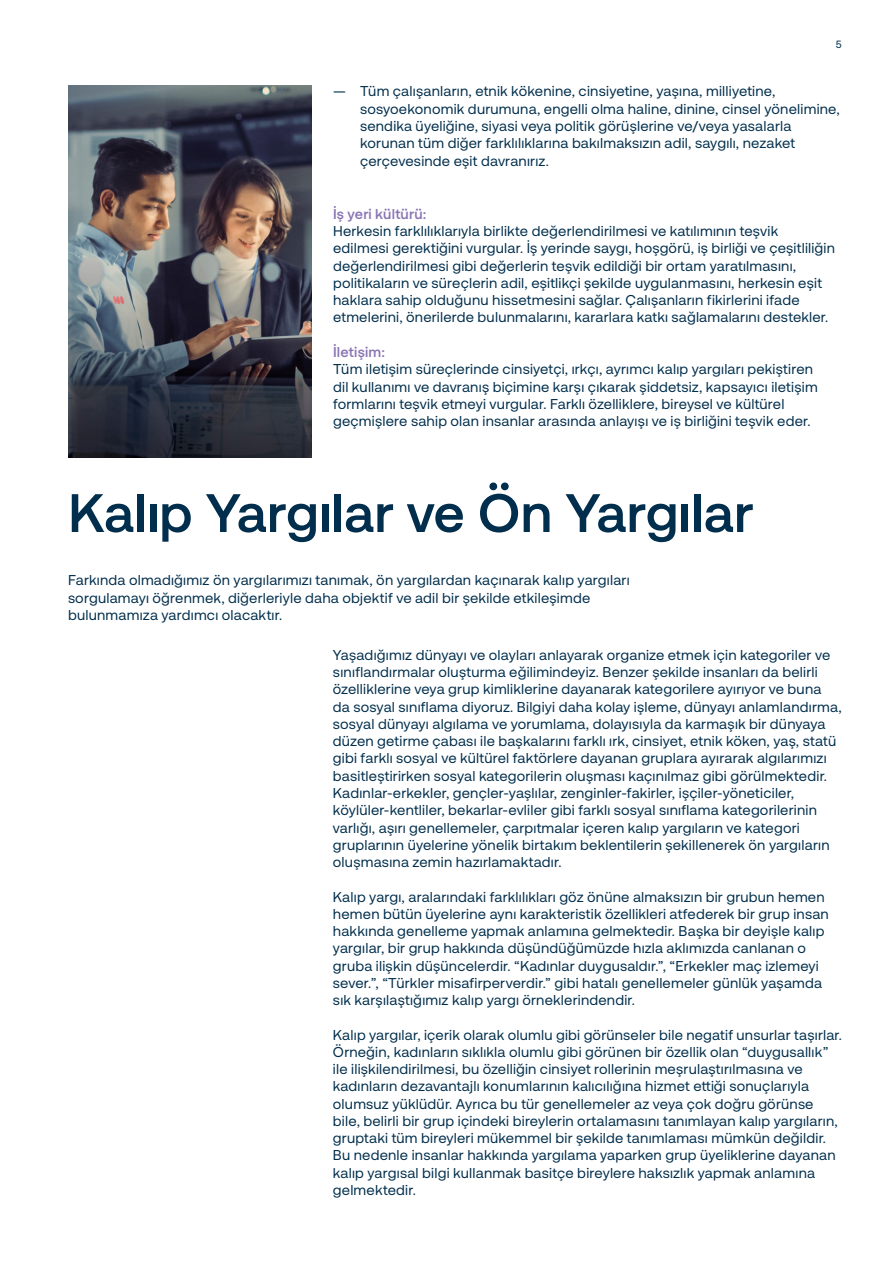
<style>
.page{position:relative;width:893px;height:1263px;background:#fff}
.page>*{position:absolute;margin:0;border:0;box-sizing:border-box;transform-origin:0 0}
.t1{font:700 54px "Securitas Pro";color:#002e4c}
.t2{font:14.25px/17.2px "Securitas Pro";letter-spacing:.015em;color:#002e4c}
.t3{font:700 14.25px "Securitas Pro";letter-spacing:.015em;color:#8a75b3}
.t4{font:10.5px "Securitas Pro";color:#002e4c}
</style>
<div class="page">
<img style="left:68px;top:85px;width:244px;height:372px">
<p class="t4" style="left:836px;top:37px;width:7px">5</p>
<p class="t2" style="left:360px;top:83px;width:481px;text-indent:-27px">— Tüm çalışanların, etnik kökenine, cinsiyetine, yaşına, milliyetine, sosyoekonomik durumuna, engelli olma haline, dinine, cinsel yönelimine, sendika üyeliğine, siyasi veya politik görüşlerine ve/veya yasalarla korunan tüm diğer farklılıklarına bakılmaksızın adil, saygılı, nezaket çerçevesinde eşit davranırız.</p>
<p class="t3" style="left:333px;top:205px;width:95px">İş yeri kültürü:</p>
<p class="t2" style="left:333px;top:222px;width:503px">Herkesin farklılıklarıyla birlikte değerlendirilmesi ve katılımının teşvik edilmesi gerektiğini vurgular. İş yerinde saygı, hoşgörü, iş birliği ve çeşitliliğin değerlendirilmesi gibi değerlerin teşvik edildiği bir ortam yaratılmasını, politikaların ve süreçlerin adil, eşitlikçi şekilde uygulanmasını, herkesin eşit haklara sahip olduğunu hissetmesini sağlar. Çalışanların fikirlerini ifade etmelerini, önerilerde bulunmalarını, kararlara katkı sağlamalarını destekler.</p>
<p class="t3" style="left:333px;top:343px;width:53px">İletişim:</p>
<p class="t2" style="left:333px;top:360px;width:486px">Tüm iletişim süreçlerinde cinsiyetçi, ırkçı, ayrımcı kalıp yargıları pekiştiren dil kullanımı ve davranış biçimine karşı çıkarak şiddetsiz, kapsayıcı iletişim formlarını teşvik etmeyi vurgular. Farklı özelliklere, bireysel ve kültürel geçmişlere sahip olan insanlar arasında anlayışı ve iş birliğini teşvik eder.</p>
<h1 class="t1" style="left:68px;top:479px;width:687px">Kalıp Yargılar ve Ön Yargılar</h1>
<p class="t2" style="left:68px;top:572px;width:563px">Farkında olmadığımız ön yargılarımızı tanımak, ön yargılardan kaçınarak kalıp yargıları sorgulamayı öğrenmek, diğerleriyle daha objektif ve adil bir şekilde etkileşimde bulunmamıza yardımcı olacaktır.</p>
<p class="t2" style="left:333px;top:646px;width:510px">Yaşadığımız dünyayı ve olayları anlayarak organize etmek için kategoriler ve sınıflandırmalar oluşturma eğilimindeyiz. Benzer şekilde insanları da belirli özelliklerine veya grup kimliklerine dayanarak kategorilere ayırıyor ve buna da sosyal sınıflama diyoruz. Bilgiyi daha kolay işleme, dünyayı anlamlandırma, sosyal dünyayı algılama ve yorumlama, dolayısıyla da karmaşık bir dünyaya düzen getirme çabası ile başkalarını farklı ırk, cinsiyet, etnik köken, yaş, statü gibi farklı sosyal ve kültürel faktörlere dayanan gruplara ayırarak algılarımızı basitleştirirken sosyal kategorilerin oluşması kaçınılmaz gibi görülmektedir.<br>Kadınlar-erkekler, gençler-yaşlılar, zenginler-fakirler, işçiler-yöneticiler, köylüler-kentliler, bekarlar-evliler gibi farklı sosyal sınıflama kategorilerinin varlığı, aşırı genellemeler, çarpıtmalar içeren kalıp yargıların ve kategori gruplarının üyelerine yönelik birtakım beklentilerin şekillenerek ön yargıların oluşmasına zemin hazırlamaktadır.</p>
<p class="t2" style="left:333px;top:888px;width:497px">Kalıp yargı, aralarındaki farklılıkları göz önüne almaksızın bir grubun hemen hemen bütün üyelerine aynı karakteristik özellikleri atfederek bir grup insan hakkında genelleme yapmak anlamına gelmektedir. Başka bir deyişle kalıp yargılar, bir grup hakkında düşündüğümüzde hızla aklımızda canlanan o gruba ilişkin düşüncelerdir. “Kadınlar duygusaldır.”, “Erkekler maç izlemeyi sever.”, “Türkler misafirperverdir.” gibi hatalı genellemeler günlük yaşamda sık karşılaştığımız kalıp yargı örneklerindendir.</p>
<p class="t2" style="left:333px;top:1026px;width:510px">Kalıp yargılar, içerik olarak olumlu gibi görünseler bile negatif unsurlar taşırlar.<br>Örneğin, kadınların sıklıkla olumlu gibi görünen bir özellik olan “duygusallık” ile ilişkilendirilmesi, bu özelliğin cinsiyet rollerinin meşrulaştırılmasına ve kadınların dezavantajlı konumlarının kalıcılığına hizmet ettiği sonuçlarıyla olumsuz yüklüdür. Ayrıca bu tür genellemeler az veya çok doğru görünse bile, belirli bir grup içindeki bireylerin ortalamasını tanımlayan kalıp yargıların, gruptaki tüm bireyleri mükemmel bir şekilde tanımlaması mümkün değildir.<br>Bu nedenle insanlar hakkında yargılama yaparken grup üyeliklerine dayanan kalıp yargısal bilgi kullanmak basitçe bireylere haksızlık yapmak anlamına gelmektedir.</p>
</div>
